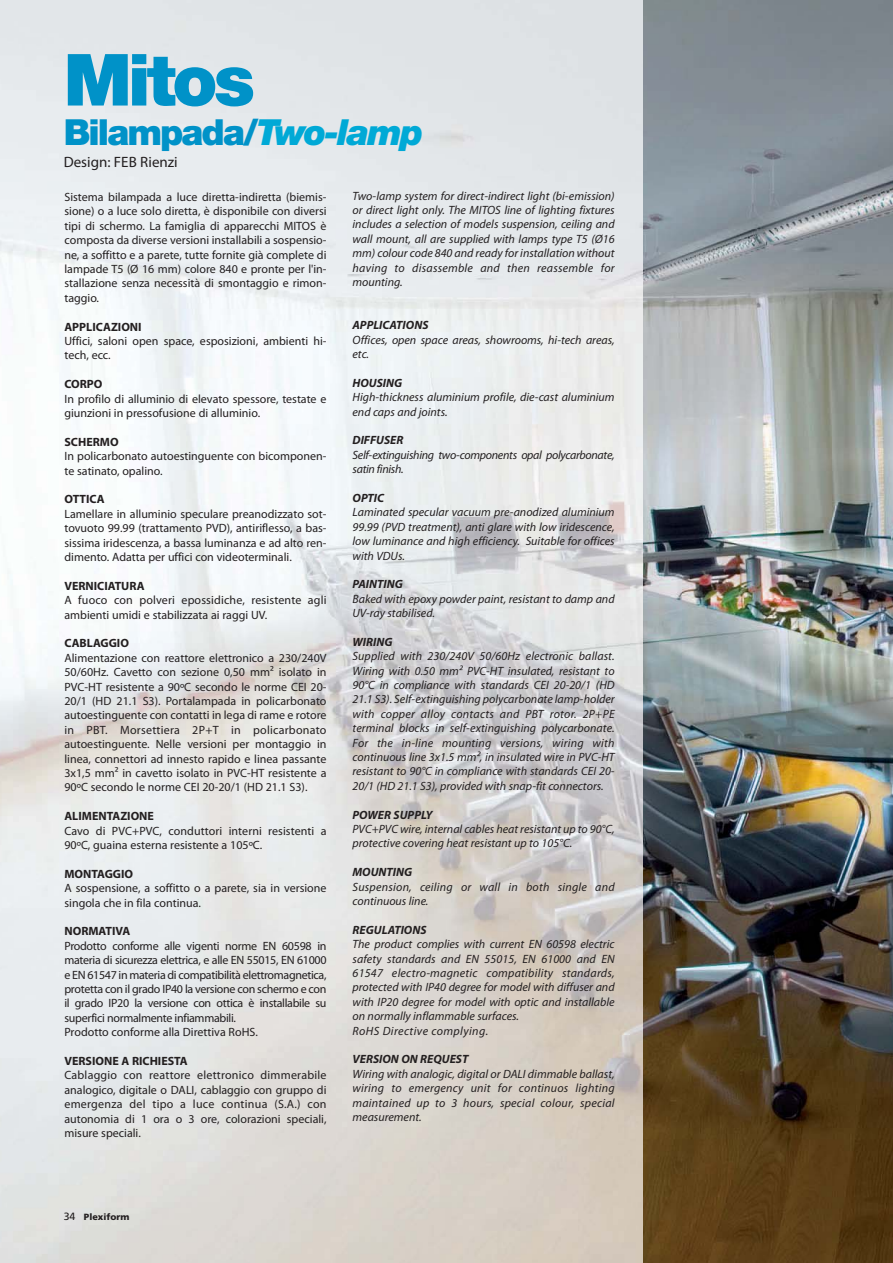
<style>
.page{position:relative;width:893px;height:1263px;background:#fff}
.page>*{position:absolute;margin:0;border:0;box-sizing:border-box;transform-origin:0 0}
.t1{font:900 72px "Helvetica Neue";letter-spacing:-.055em;color:#0092c8}
.t2{font:900 36px "Helvetica Neue";letter-spacing:-.055em;color:#0092c8}
.t3{font:15px "Myriad Pro";color:#231f20}
.t4{font:italic 12px/14.4px "Myriad Pro";color:#231f20}
.t5{font:12px/14.4px "Myriad Pro";color:#231f20}
.t6{font:12px/14.4px "Myriad Pro";letter-spacing:-.025em;color:#231f20}
.t7{font:700 12px "Myriad Pro";color:#231f20}
.t8{font:italic 700 12px "Myriad Pro";color:#231f20}
.t9{font:italic 12px/14.4px "Myriad Pro";letter-spacing:-.025em;color:#231f20}
.t10{font:italic 12px/14.4px "Myriad Pro";letter-spacing:.02em;color:#231f20}
.t11{font:900 9px "Frutiger";color:#231f20}
.s1{font-style:italic;color:#00a9d6}
.s2{font-weight:400;font-size:10.5px}
</style>
<div class="page">
<img style="left:642px;top:0;width:251px;height:1263px">
<img style="left:0;top:0;width:642px;height:1263px">
<h1 class="t1" style="left:64px;top:54px;width:193px">Mitos</h1>
<h2 class="t2" style="left:64px;top:119px;width:361px">Bilampada/<span class="s1">Two-lamp</span></h2>
<p class="t3" style="left:64px;top:156px;width:116px">Design: FEB Rienzi</p>
<p class="t5" style="left:64px;top:191px;width:264px;text-align:justify">Sistema bilampada a luce diretta-indiretta (biemis&shy;sione) o a luce solo diretta, è disponibile con diversi tipi di schermo. La famiglia di apparecchi MITOS è composta da diverse versioni installabili a sospensio&shy;ne, a soffitto e a parete, tutte fornite già complete di lampade T5 (Ø 16 mm) colore 840 e pronte per l'in&shy;stallazione senza necessità di smontaggio e rimon&shy;taggio.</p>
<p class="t7" style="left:64px;top:322px;width:79px">APPLICAZIONI</p>
<p class="t5" style="left:64px;top:335px;width:264px">Uffici, saloni open space, esposizioni, ambienti hi&shy;tech, ecc.</p>
<p class="t7" style="left:64px;top:380px;width:40px">CORPO</p>
<p class="t5" style="left:64px;top:392px;width:263px">In profilo di alluminio di elevato spessore, testate e giunzioni in pressofusione di alluminio.</p>
<p class="t7" style="left:64px;top:437px;width:56px">SCHERMO</p>
<p class="t5" style="left:64px;top:450px;width:263px">In policarbonato autoestinguente con bicomponen&shy;te satinato, opalino.</p>
<p class="t7" style="left:64px;top:495px;width:42px">OTTICA</p>
<p class="t5" style="left:64px;top:507px;width:264px;text-align:justify">Lamellare in alluminio speculare preanodizzato sot&shy;tovuoto 99.99 (trattamento PVD), antiriflesso, a bas&shy;sissima iridescenza, a bassa luminanza e ad alto ren&shy;dimento. Adatta per uffici con videoterminali.</p>
<p class="t7" style="left:64px;top:581px;width:82px">VERNICIATURA</p>
<p class="t5" style="left:64px;top:594px;width:264px">A fuoco con polveri epossidiche, resistente agli ambienti umidi e stabilizzata ai raggi UV.</p>
<p class="t7" style="left:64px;top:639px;width:66px">CABLAGGIO</p>
<p class="t5" style="left:64px;top:651px;width:264px;text-align:justify">Alimentazione con reattore elettronico a 230/240V 50/60Hz. Cavetto con sezione 0,50 mm² isolato in PVC-HT resistente a 90ºC secondo le norme CEI 20- 20/1 (HD 21.1 S3). Portalampada in policarbonato autoestinguente con contatti in lega di rame e rotore in PBT. Morsettiera 2P+T in policarbonato autoestinguente. Nelle versioni per montaggio in linea, connettori ad innesto rapido e linea passante 3x1,5 mm² in cavetto isolato in PVC-HT resistente a 90ºC secondo le norme CEI 20-20/1 (HD 21.1 S3).</p>
<p class="t7" style="left:64px;top:812px;width:91px">ALIMENTAZIONE</p>
<p class="t5" style="left:64px;top:824px;width:264px">Cavo di PVC+PVC, conduttori interni resistenti a<br>90ºC, guaina esterna resistente a 105ºC.</p>
<p class="t7" style="left:64px;top:869px;width:70px">MONTAGGIO</p>
<p class="t5" style="left:64px;top:882px;width:264px">A sospensione, a soffitto o a parete, sia in versione singola che in fila continua.</p>
<p class="t7" style="left:64px;top:927px;width:67px">NORMATIVA</p>
<p class="t6" style="left:64px;top:939px;width:264px">Prodotto conforme alle vigenti norme EN 60598 in materia di sicurezza elettrica, e alle EN 55015, EN 61000 e EN 61547 in materia di compatibilità elettromagnetica, protetta con il grado IP40 la versione con schermo e con il grado IP20 la versione con ottica è installabile su superfici normalmente infiammabili.<br>Prodotto conforme alla Direttiva RoHS.</p>
<p class="t7" style="left:64px;top:1056px;width:125px">VERSIONE A RICHIESTA</p>
<p class="t5" style="left:64px;top:1069px;width:264px;text-align:justify">Cablaggio con reattore elettronico dimmerabile analogico, digitale o DALI, cablaggio con gruppo di emergenza del tipo a luce continua (S.A.) con autonomia di 1 ora o 3 ore, colorazioni speciali, misure speciali.</p>
<p class="t4" style="left:352px;top:189px;width:264px;text-align:justify">Two-lamp system for direct-indirect light (bi-emission) or direct light only. The MITOS line of lighting fixtures includes a selection of models suspension, ceiling and wall mount, all are supplied with lamps type T5 (Ø16 mm) colour code 840 and ready for installation without having to disassemble and then reassemble for mounting.</p>
<p class="t8" style="left:352px;top:321px;width:77px">APPLICATIONS</p>
<p class="t4" style="left:352px;top:333px;width:264px">Offices, open space areas, showrooms, hi-tech areas, etc.</p>
<p class="t8" style="left:352px;top:378px;width:51px">HOUSING</p>
<p class="t4" style="left:352px;top:391px;width:264px">High-thickness aluminium profile, die-cast aluminium end caps and joints.</p>
<p class="t8" style="left:352px;top:436px;width:52px">DIFFUSER</p>
<p class="t9" style="left:352px;top:448px;width:264px">Self-extinguishing two-components opal polycarbonate, satin finish.</p>
<p class="t8" style="left:352px;top:493px;width:33px">OPTIC</p>
<p class="t4" style="left:352px;top:506px;width:264px;text-align:justify">Laminated specular vacuum pre-anodized aluminium 99.99 (PVD treatment), anti glare with low iridescence, low luminance and high efficiency. Suitable for offices with VDUs.</p>
<p class="t8" style="left:352px;top:580px;width:52px">PAINTING</p>
<p class="t4" style="left:352px;top:592px;width:264px">Baked with epoxy powder paint, resistant to damp and<br>UV-ray stabilised.</p>
<p class="t8" style="left:352px;top:637px;width:41px">WIRING</p>
<p class="t4" style="left:352px;top:650px;width:264px;text-align:justify">Supplied with 230/240V 50/60Hz electronic ballast.<br>Wiring with 0.50 mm² PVC-HT insulated, resistant to 90°C in compliance with standards CEI 20-20/1 (HD 21.1 S3). Self-extinguishing polycarbonate lamp-holder with copper alloy contacts and PBT rotor. 2P+PE terminal blocks in self-extinguishing polycarbonate.<br>For the in-line mounting versions, wiring with continuous line 3x1.5 mm², in insulated wire in PVC-HT resistant to 90°C in compliance with standards CEI 20- 20/1 (HD 21.1 S3), provided with snap-fit connectors.</p>
<p class="t8" style="left:352px;top:810px;width:82px">POWER SUPPLY</p>
<p class="t4" style="left:352px;top:823px;width:264px">PVC+PVC wire, internal cables heat resistant up to 90°C, protective covering heat resistant up to 105°C.</p>
<p class="t8" style="left:352px;top:868px;width:61px">MOUNTING</p>
<p class="t10" style="left:352px;top:880px;width:264px">Suspension, ceiling or wall in both single and continuous line.</p>
<p class="t8" style="left:352px;top:925px;width:75px">REGULATIONS</p>
<p class="t4" style="left:352px;top:938px;width:264px">The product complies with current EN 60598 electric safety standards and EN 55015, EN 61000 and EN 61547 electro-magnetic compatibility standards, protected with IP40 degree for model with diffuser and with IP20 degree for model with optic and installable on normally inflammable surfaces.<br>RoHS Directive complying.</p>
<p class="t8" style="left:352px;top:1055px;width:117px">VERSION ON REQUEST</p>
<p class="t4" style="left:352px;top:1067px;width:264px;text-align:justify">Wiring with analogic, digital or DALI dimmable ballast, wiring to emergency unit for continuos lighting maintained up to 3 hours, special colour, special measurement.</p>
<p class="t11" style="left:64px;top:1213px;width:67px"><span class="s2">34</span> Plexiform</p>
</div>
